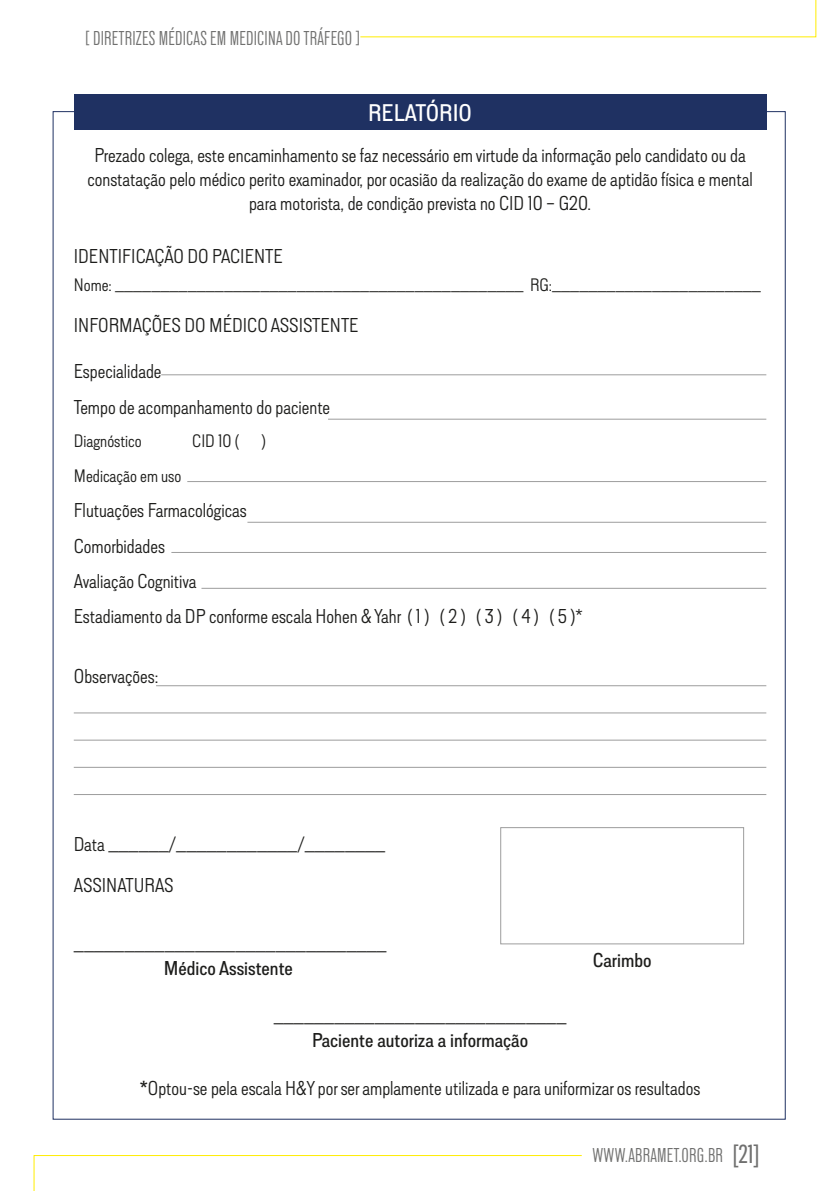
<style>
.page{position:relative;width:840px;height:1191px;background:#fff}
.page>*{position:absolute;margin:0;border:0;box-sizing:border-box;transform-origin:0 0}
.t1{font:500 condensed 26px "Lorimer No 2";color:#70706f}
.t2{font:500 24px "Lorimer No 2";color:#fff}
.t3{font:300 20px/35.4px "Lorimer No 2";color:#1d1d1b}
.t4{font:300 condensed 20px "Lorimer No 2";letter-spacing:.01em;color:#70706f}
.t5{font:500 20px "Lorimer No 2";color:#1d1d1b}
.t6{font:300 18px "Lorimer No 2";color:#1d1d1b}
.s1{font-weight:500}
</style>
<div class="page">
<svg style="left:360px;top:0;width:456px;height:38px"></svg>
<svg style="left:33px;top:1155px;width:549px;height:36px"></svg>
<div style="left:500px;top:827px;width:243px;height:117px;border:1px solid #9d9d9d"></div>
<div style="left:74px;top:94px;width:691px;height:35px;background:#1f3162"></div>
<hr style="left:156px;top:685px;width:609px;height:1px;background:#9d9d9d">
<hr style="left:74px;top:712px;width:691px;height:1px;background:#9d9d9d">
<hr style="left:74px;top:739px;width:691px;height:1px;background:#9d9d9d">
<hr style="left:74px;top:767px;width:691px;height:1px;background:#9d9d9d">
<hr style="left:74px;top:794px;width:691px;height:1px;background:#9d9d9d">
<hr style="left:161px;top:374px;width:604px;height:1px;background:#9d9d9d">
<hr style="left:328px;top:419px;width:437px;height:1px;background:#9d9d9d">
<hr style="left:187px;top:481px;width:578px;height:1px;background:#9d9d9d">
<hr style="left:247px;top:522px;width:518px;height:1px;background:#9d9d9d">
<hr style="left:171px;top:552px;width:594px;height:1px;background:#9d9d9d">
<hr style="left:201px;top:588px;width:564px;height:1px;background:#9d9d9d">
<p class="t4" style="left:85px;top:27px;width:277px">[ DIRETRIZES MÉDICAS EM MEDICINA DO TRÁFEGO ]</p>
<p class="t2" style="left:368px;top:99px;width:105px">RELATÓRIO</p>
<p class="t3" style="left:87px;top:142px;width:666px;line-height:24px;text-align:center">Prezado colega, este encaminhamento se faz necessário em virtude da informação pelo candidato ou da constatação pelo médico perito examinador, por ocasião da realização do exame de aptidão física e mental para motorista, de condição prevista no CID 10 – G20.</p>
<p class="t3" style="left:74px;top:238px;width:210px">IDENTIFICAÇÃO DO PACIENTE</p>
<p class="t6" style="left:74px;top:274px;width:688px">Nome: _____________________________________________ RG:_______________________</p>
<p class="t3" style="left:74px;top:307px;width:286px">INFORMAÇÕES DO MÉDICO ASSISTENTE</p>
<p class="t3" style="left:74px;top:353px;width:257px">Especialidade<br>Tempo de acompanhamento do paciente</p>
<p class="t6" style="left:74px;top:430px;width:69px">Diagnóstico</p>
<p class="t6" style="left:192px;top:430px;width:75px">CID 10 ( )</p>
<p class="t6" style="left:74px;top:466px;width:109px">Medicação em uso</p>
<p class="t3" style="left:74px;top:492px;width:510px">Flutuações Farmacológicas<br>Comorbidades<br>Avaliação Cognitiva<br>Estadiamento da DP conforme escala Hohen &amp; Yahr ( 1 ) ( 2 ) ( 3 ) ( 4 ) ( 5 )*</p>
<p class="t3" style="left:74px;top:658px;width:86px">Observações:</p>
<p class="t3" style="left:74px;top:823px;width:313px;line-height:41px">Data ______/____________/________<br>ASSINATURAS</p>
<p class="t3" style="left:74px;top:926px;width:314px">_______________________________</p>
<p class="t5" style="left:164px;top:957px;width:131px">Médico Assistente</p>
<p class="t5" style="left:592px;top:948px;width:60px">Carimbo</p>
<p class="t3" style="left:273px;top:998px;width:294px">_____________________________</p>
<p class="t5" style="left:312px;top:1029px;width:217px">Paciente autoriza a informação</p>
<p class="t3" style="left:140px;top:1070px;width:561px"><span class="s1">*</span>Optou-se pela escala H&amp;Y por ser amplamente utilizada e para uniformizar os resultados</p>
<p class="t4" style="left:592px;top:1144px;width:132px">WWW.ABRAMET.ORG.BR</p>
<h1 class="t1" style="left:731px;top:1139px;width:29px">[21]</h1>
</div>
